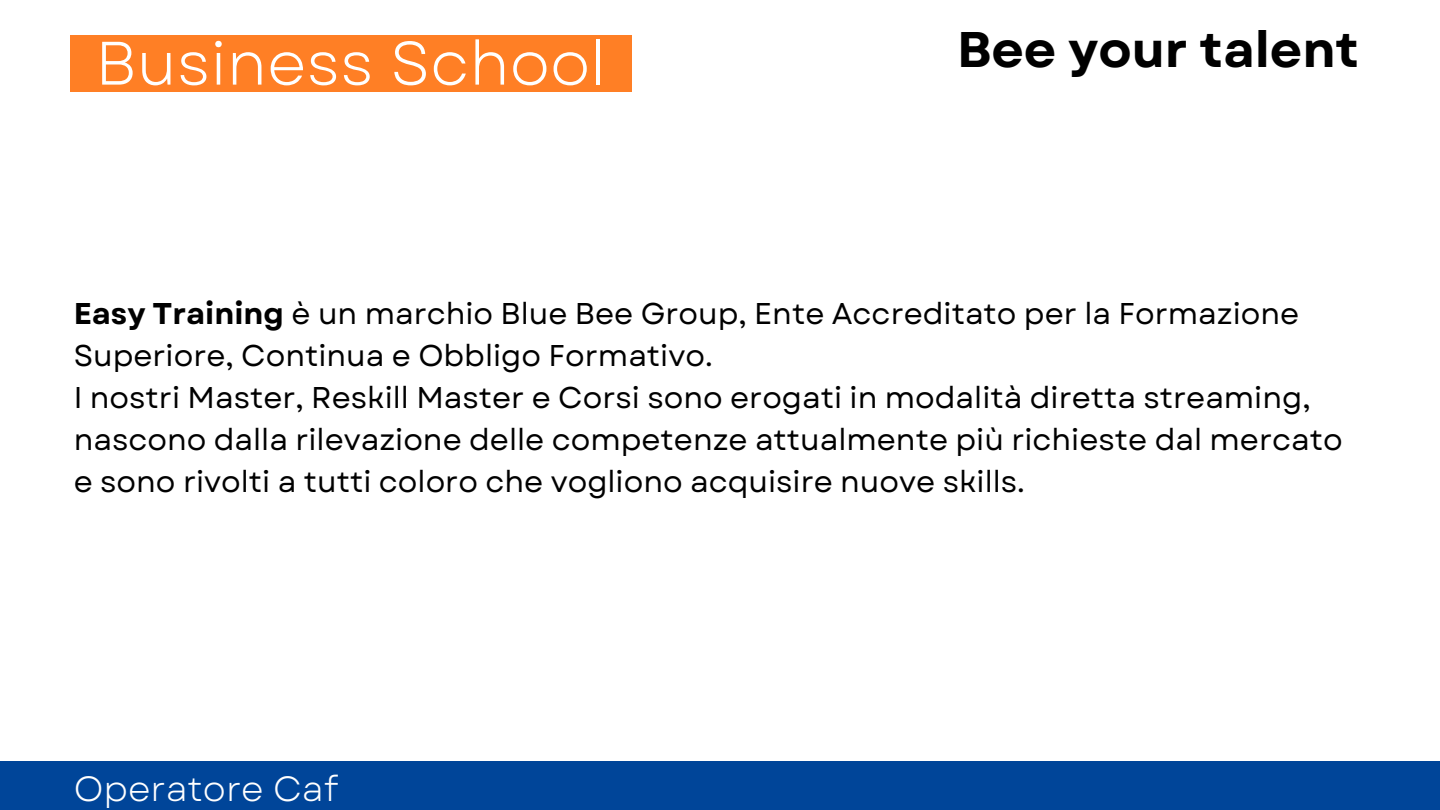
<style>
.page{position:relative;width:1440px;height:810px;background:#fff}
.page>*{position:absolute;margin:0;border:0;box-sizing:border-box;transform-origin:0 0}
.t1{font:61.2px "Garet";color:#fff}
.t2{font:700 50px "Garet";color:#000}
.t3{font:35px "Garet";color:#fff}
.t4{font:30px/42px "Garet";color:#000}
.s1{font-weight:700}
</style>
<div class="page">
<div style="left:70px;top:35px;width:562px;height:57px;background:#ff7f25"></div>
<div style="left:0;top:762px;width:1440px;height:48px;background:#004599"></div>
<h1 class="t1" style="left:95px;top:19px;width:513px">Business School</h1>
<h2 class="t2" style="left:957px;top:14px;width:403px">Bee your talent</h2>
<p class="t4" style="left:74px;top:293px;width:1270px"><span class="s1">Easy Training</span> è un marchio Blue Bee Group, Ente Accreditato per la Formazione Superiore, Continua e Obbligo Formativo.<br>I nostri Master, Reskill Master e Corsi sono erogati in modalità diretta streaming, nascono dalla rilevazione delle competenze attualmente più richieste dal mercato e sono rivolti a tutti coloro che vogliono acquisire nuove skills.</p>
<p class="t3" style="left:74px;top:763px;width:266px">Operatore Caf</p>
</div>
